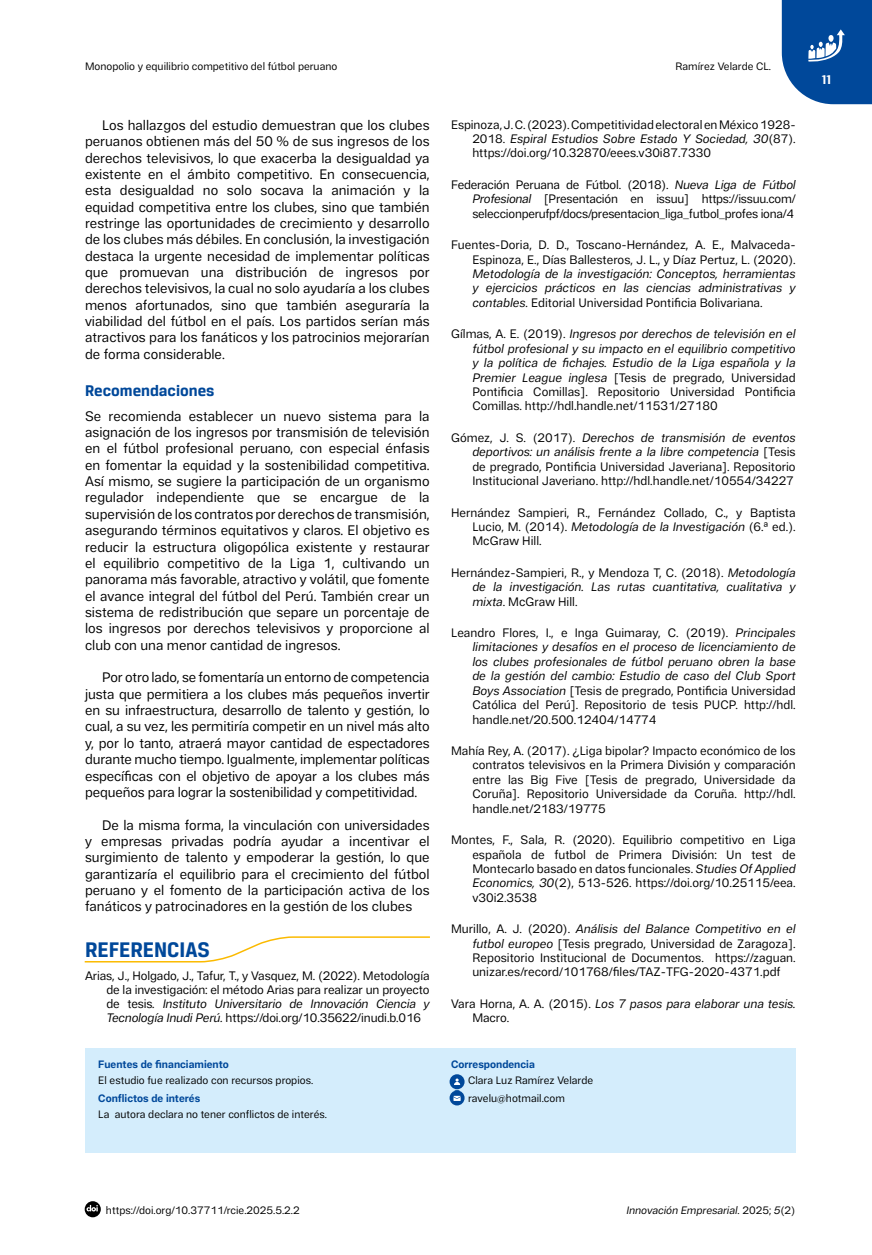
<style>
.page{position:relative;width:872px;height:1255px;background:#fff}
.page>*{position:absolute;margin:0;border:0;box-sizing:border-box;transform-origin:0 0}
.t1{font:700 22.5px "Breuer Text";letter-spacing:-.005em;color:#00489a}
.t2{font:700 16.5px "Breuer Text";color:#00489a}
.t3{font:13.5px/16.4px "Cabrion";color:#000;text-align:justify}
.t4{font:700 13.5px "Breuer Text";color:#fff}
.t5{font:12px/14.4px "Cabrion";color:#000;text-align:justify}
.t6{font:italic 12px/14.4px "Cabrion";color:#000;text-align:justify}
.t7{font:10.5px/18.3px "Cabrion";color:#000}
.t8{font:700 10.5px "Cabrion";color:#00489a}
.t9{font:italic 10.5px "Cabrion";color:#000}
.s1{font-style:italic}
.s2{font-style:normal}
</style>
<div class="page">
<svg style="left:782px;top:0;width:90px;height:104px;background:#1a5ba4"></svg>
<svg style="left:85px;top:1201px;width:16px;height:16px"></svg>
<div style="left:85px;top:1048px;width:710px;height:104px;background:#d4edfc"></div>
<svg style="left:449px;top:1074px;width:15px;height:15px"></svg>
<svg style="left:454px;top:1078px;width:6px;height:6px"></svg>
<svg style="left:449px;top:1090px;width:15px;height:15px"></svg>
<svg style="left:453px;top:1095px;width:7px;height:5px"></svg>
<svg style="left:84px;top:936px;width:346px;height:27px"></svg>
<p class="t7" style="left:85px;top:57px;width:254px">Monopolio y equilibrio competitivo del fútbol peruano</p>
<p class="t7" style="left:675px;top:57px;width:97px">Ramírez Velarde CL.</p>
<p class="t3" style="left:85px;top:117px;width:346px;text-indent:17px">Los hallazgos del estudio demuestran que los clubes peruanos obtienen más del 50 % de sus ingresos de los derechos televisivos, lo que exacerba la desigualdad ya existente en el ámbito competitivo. En consecuencia, esta desigualdad no solo socava la animación y la equidad competitiva entre los clubes, sino que también restringe las oportunidades de crecimiento y desarrollo de los clubes más débiles. En conclusión, la investigación destaca la urgente necesidad de implementar políticas que promuevan una distribución de ingresos por derechos televisivos, la cual no solo ayudaría a los clubes menos afortunados, sino que también aseguraría la viabilidad del fútbol en el país. Los partidos serían más atractivos para los fanáticos y los patrocinios mejorarían de forma considerable.</p>
<p class="t2" style="left:85px;top:381px;width:131px">Recomendaciones</p>
<p class="t3" style="left:85px;top:407px;width:346px">Se recomienda establecer un nuevo sistema para la asignación de los ingresos por transmisión de televisión en el fútbol profesional peruano, con especial énfasis en fomentar la equidad y la sostenibilidad competitiva.<br>Así mismo, se sugiere la participación de un organismo regulador independiente que se encargue de la supervisión de los contratos por derechos de transmisión, asegurando términos equitativos y claros. El objetivo es reducir la estructura oligopólica existente y restaurar el equilibrio competitivo de la Liga 1, cultivando un panorama más favorable, atractivo y volátil, que fomente el avance integral del fútbol del Perú. También crear un sistema de redistribución que separe un porcentaje de los ingresos por derechos televisivos y proporcione al club con una menor cantidad de ingresos.</p>
<p class="t3" style="left:85px;top:669px;width:346px;text-indent:17px">Por otro lado, se fomentaría un entorno de competencia justa que permitiera a los clubes más pequeños invertir en su infraestructura, desarrollo de talento y gestión, lo cual, a su vez, les permitiría competir en un nivel más alto y, por lo tanto, atraerá mayor cantidad de espectadores durante mucho tiempo. Igualmente, implementar políticas específicas con el objetivo de apoyar a los clubes más pequeños para lograr la sostenibilidad y competitividad.</p>
<p class="t3" style="left:85px;top:816px;width:346px;text-indent:17px">De la misma forma, la vinculación con universidades y empresas privadas podría ayudar a incentivar el surgimiento de talento y empoderar la gestión, lo que garantizaría el equilibrio para el crecimiento del fútbol peruano y el fomento de la participación activa de los fanáticos y patrocinadores en la gestión de los clubes</p>
<h1 class="t1" style="left:85px;top:937px;width:126px">REFERENCIAS</h1>
<p class="t5" style="left:106px;top:968px;width:325px;text-indent:-21px">Arias, J., Holgado, J., Tafur, T., y Vasquez, M. (2022). Metodología de la investigación: el método Arias para realizar un proyecto de tesis<span class="s1">. Instituto Universitario de Innovación Ciencia y Tecnología Inudi Perú.</span> https://doi.org/10.35622/inudi.b.016</p>
<p class="t8" style="left:98px;top:1057px;width:132px">Fuentes de financiamiento</p>
<p class="t7" style="left:98px;top:1070px;width:216px">El estudio fue realizado con recursos propios.</p>
<p class="t8" style="left:98px;top:1091px;width:103px">Conflictos de interés</p>
<p class="t7" style="left:98px;top:1104px;width:230px">La autora declara no tener conflictos de interés.</p>
<p class="t5" style="left:472px;top:117px;width:325px;text-indent:-21px">Espinoza, J. C. (2023). Competitividad electoral en México 1928- 2018. <span class="s1">Espiral Estudios Sobre Estado Y Sociedad, 30</span>(87). https://doi.org/10.32870/eees.v30i87.7330</p>
<p class="t5" style="left:472px;top:177px;width:325px;text-indent:-21px">Federación Peruana de Fútbol. (2018). <span class="s1">Nueva Liga de Fútbol Profesional</span> [Presentación en issuu] https://issuu.com/ seleccionperufpf/docs/presentacion_liga_futbol_profes iona/4</p>
<p class="t5" style="left:451px;top:237px;width:346px;text-align:right">Fuentes-Doria, D. D., Toscano-Hernández, A. E., Malvaceda-<br>Espinoza, E., Días Ballesteros, J. L., y Díaz Pertuz, L. (2020).</p>
<p class="t6" style="left:472px;top:266px;width:325px">Metodología de la investigación: Conceptos, herramientas y ejercicios prácticos en las ciencias administrativas y contables. <span class="s2">Editorial Universidad Pontificia Bolivariana.</span></p>
<p class="t6" style="left:472px;top:326px;width:325px;text-indent:-21px"><span class="s2">Gílmas, A. E. (2019).</span> Ingresos por derechos de televisión en el fútbol profesional y su impacto en el equilibrio competitivo y la política de fichajes. Estudio de la Liga española y la Premier League inglesa <span class="s2">[Tesis de pregrado, Universidad Pontificia Comillas]. Repositorio Universidad Pontificia Comillas. http://hdl.handle.net/11531/27180</span></p>
<p class="t5" style="left:472px;top:430px;width:325px;text-indent:-21px">Gómez, J. S. (2017). <span class="s1">Derechos de transmisión de eventos deportivos: un análisis frente a la libre competencia</span> [Tesis de pregrado, Pontificia Universidad Javeriana]. Repositorio Institucional Javeriano. http://hdl.handle.net/10554/34227</p>
<p class="t5" style="left:472px;top:505px;width:325px;text-indent:-21px">Hernández Sampieri, R., Fernández Collado, C., y Baptista Lucio, M. (2014). <span class="s1">Metodología de la Investigación</span> (6.ª ed.).<br>McGraw Hill.</p>
<p class="t6" style="left:472px;top:565px;width:325px;text-indent:-21px"><span class="s2">Hernández-Sampieri, R., y Mendoza T, C. (2018).</span> Metodología de la investigación. Las rutas cuantitativa, cualitativa y mixta<span class="s2">. McGraw Hill.</span></p>
<p class="t6" style="left:472px;top:625px;width:325px;text-indent:-21px"><span class="s2">Leandro Flores, I., e Inga Guimaray, C. (2019).</span> Principales limitaciones y desafíos en el proceso de licenciamiento de los clubes profesionales de fútbol peruano obren la base de la gestión del cambio: Estudio de caso del Club Sport Boys Association <span class="s2">[Tesis de pregrado, Pontificia Universidad Católica del Perú]. Repositorio de tesis PUCP. http://hdl. handle.net/20.500.12404/14774</span></p>
<p class="t5" style="left:472px;top:743px;width:325px;text-indent:-21px">Mahía Rey, A. (2017). ¿Liga bipolar? Impacto económico de los contratos televisivos en la Primera División y comparación entre las Big Five [Tesis de pregrado, Universidade da Coruña]. Repositorio Universidade da Coruña. http://hdl. handle.net/2183/19775</p>
<p class="t5" style="left:472px;top:832px;width:325px;text-indent:-21px">Montes, F., Sala, R. (2020). Equilibrio competitivo en Liga española de futbol de Primera División: Un test de Montecarlo basado en datos funcionales. <span class="s1">Studies Of Applied Economics, 30</span>(2), 513-526. https://doi.org/10.25115/eea. v30i2.3538</p>
<p class="t5" style="left:472px;top:921px;width:325px;text-indent:-21px">Murillo, A. J. (2020). <span class="s1">Análisis del Balance Competitivo en el futbol europeo</span> [Tesis pregrado, Universidad de Zaragoza].<br>Repositorio Institucional de Documentos. https://zaguan. unizar.es/record/101768/files/TAZ-TFG-2020-4371.pdf</p>
<p class="t6" style="left:472px;top:996px;width:325px;text-indent:-21px"><span class="s2">Vara Horna, A. A. (2015).</span> Los 7 pasos para elaborar una tesis.<br><span class="s2">Macro.</span></p>
<p class="t8" style="left:451px;top:1057px;width:85px">Correspondencia</p>
<p class="t7" style="left:468px;top:1070px;width:127px">Clara Luz Ramírez Velarde ravelu@hotmail.com</p>
<p class="t4" style="left:821px;top:72px;width:12px">11</p>
<p class="t7" style="left:106px;top:1200px;width:195px">https://doi.org/10.37711/rcie.2025.5.2.2</p>
<p class="t9" style="left:626px;top:1203px;width:171px">Innovación Empresarial<span class="s2">. 2025;</span> 5<span class="s2">(2)</span></p>
</div>
